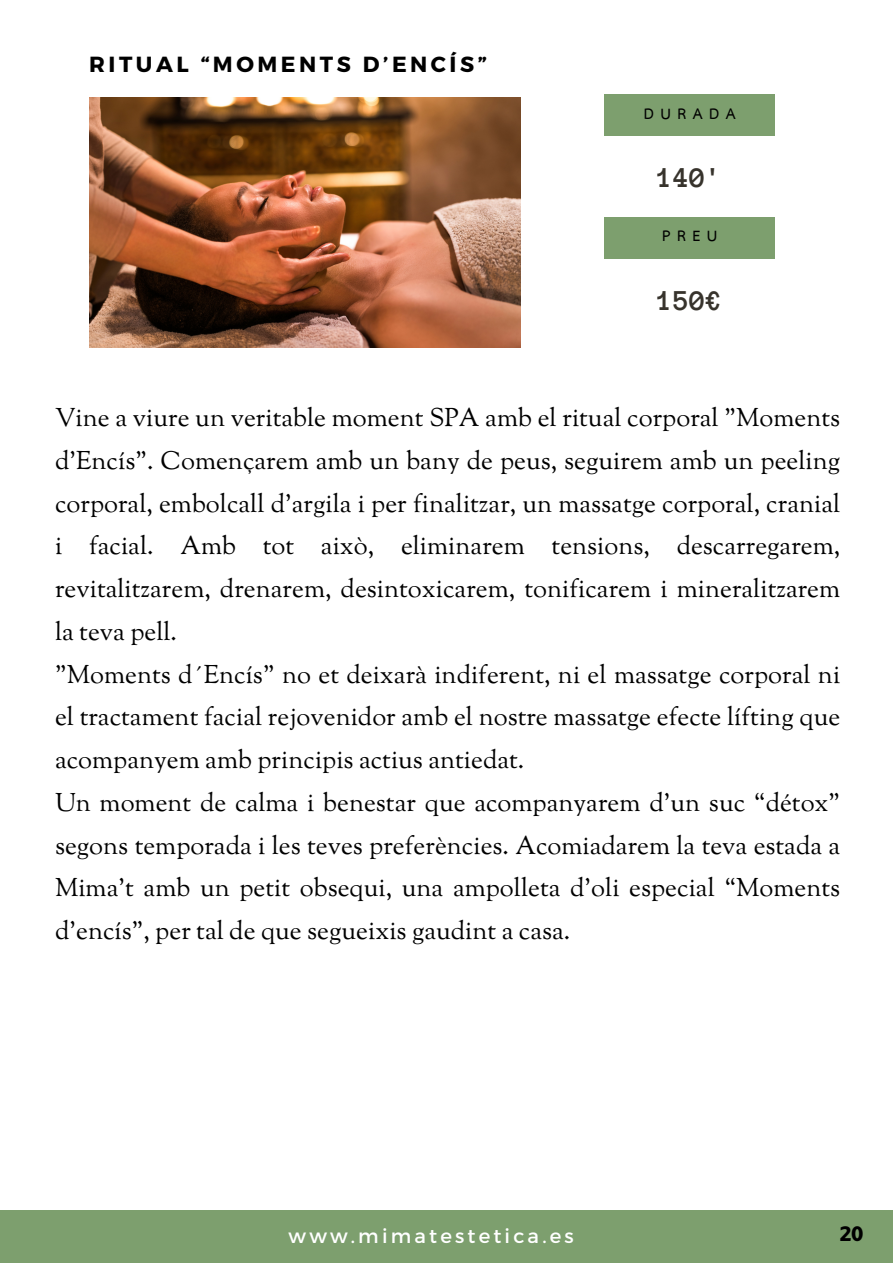
<style>
.page{position:relative;width:893px;height:1264px;background:#fff}
.page>*{position:absolute;margin:0;border:0;box-sizing:border-box;transform-origin:0 0}
.t1{font:700 29.4px "Anonymous Pro";color:#37332c}
.t2{font:25.5px/42.8px "Sorts Mill Goudy";color:#000;text-align:justify}
.t3{font:24px "RTL Media Pro Bold";color:#000}
.t4{font:700 21.9px "Montserrat";letter-spacing:.16em;color:#000}
.t5{font:700 21.9px "TH Sarabun New";letter-spacing:.3em;color:#000}
.t6{font:19.65px "Montserrat";letter-spacing:.16em;color:#fff}
</style>
<div class="page">
<img style="left:89px;top:98px;width:431px;height:249px">
<div style="left:604px;top:94px;width:171px;height:42px;background:#7d9f6e"></div>
<div style="left:604px;top:217px;width:171px;height:41px;background:#7d9f6e"></div>
<div style="left:0;top:1209px;width:892px;height:53px;background:#7d9f6e"></div>
<p class="t4" style="left:89px;top:50px;width:399px">RITUAL “MOMENTS D’ENCÍS”</p>
<p class="t5" style="left:643px;top:101px;width:93px">DURADA</p>
<p class="t1" style="left:657px;top:163px;width:66px">140'</p>
<p class="t5" style="left:662px;top:223px;width:57px">PREU</p>
<p class="t1" style="left:657px;top:285px;width:66px">150€</p>
<p class="t2" style="left:55px;top:398px;width:786px">Vine a viure un veritable moment SPA amb el ritual corporal "Moments d'Encís". Començarem amb un bany de peus, seguirem amb un peeling corporal, embolcall d’argila i per finalitzar, un massatge corporal, cranial i facial. Amb tot això, eliminarem tensions, descarregarem, revitalitzarem, drenarem, desintoxicarem, tonificarem i mineralitzarem la teva pell.</p>
<p class="t2" style="left:55px;top:655px;width:786px">"Moments d´Encís" no et deixarà indiferent, ni el massatge corporal ni el tractament facial rejovenidor amb el nostre massatge efecte lífting que acompanyem amb principis actius antiedat.</p>
<p class="t2" style="left:55px;top:783px;width:786px">Un moment de calma i benestar que acompanyarem d’un suc “détox” segons temporada i les teves preferències. Acomiadarem la teva estada a Mima’t amb un petit obsequi, una ampolleta d’oli especial “Moments d’encís”, per tal de que segueixis gaudint a casa.</p>
<p class="t6" style="left:288px;top:1222px;width:287px">www.mimatestetica.es</p>
<p class="t3" style="left:839px;top:1224px;width:25px">20</p>
</div>
